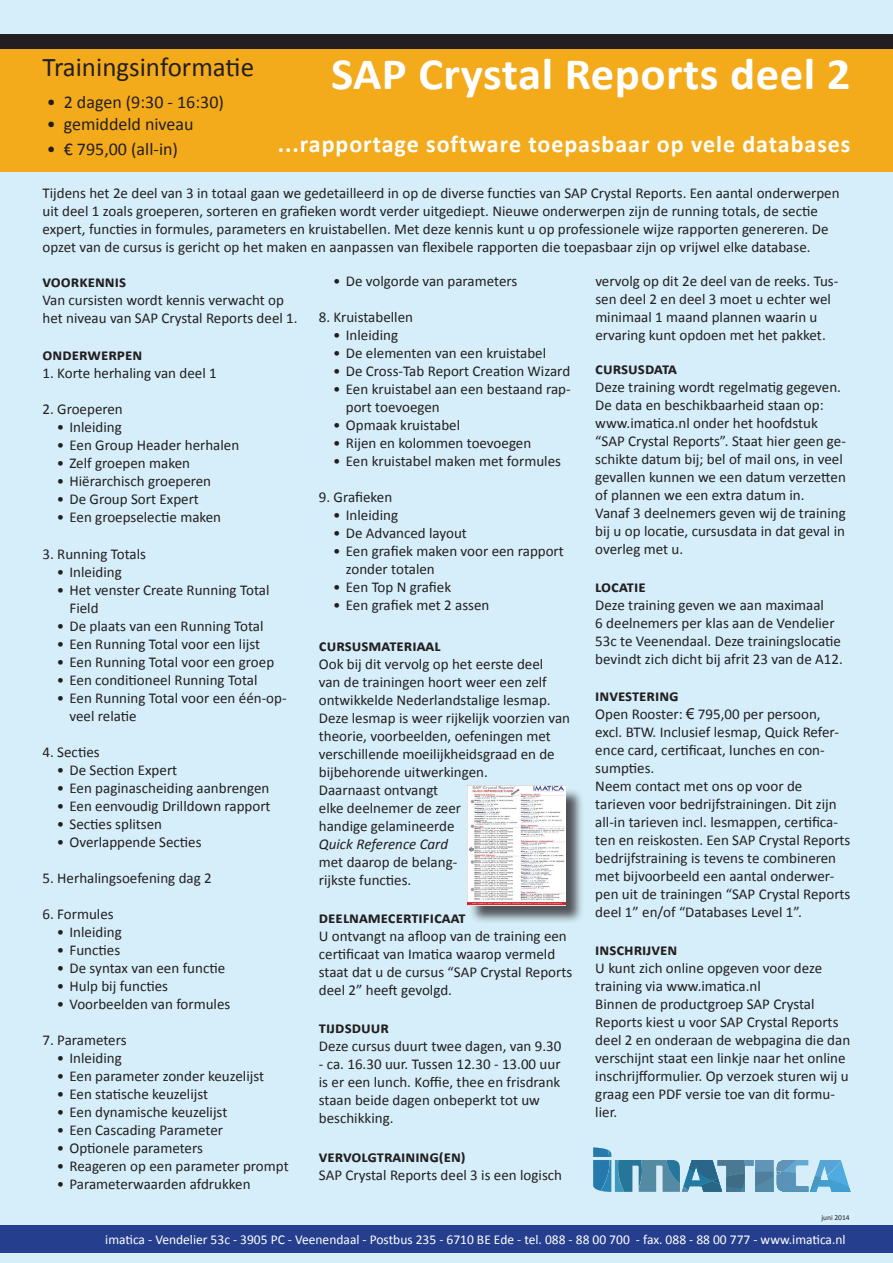
<style>
.page{position:relative;width:893px;height:1263px;background:#d5eef9}
.page>*{position:absolute;margin:0;border:0;box-sizing:border-box;transform-origin:0 0}
.t1{font:700 45px "Calibri";letter-spacing:.01em;color:#fff;scale:1.04 1}
.t2{font:27px "Calibri";color:#231f20}
.t3{font:700 24px "Calibri";letter-spacing:.04em;color:#fff}
.t4{font:18px "Calibri";color:#231f20}
.t5{font:700 16.5px "Calibri";color:#231f20}
.t6{font:15px/18px "Calibri";color:#231f20}
.t7{font:italic 15px "Calibri";color:#231f20}
.t8{font:13.5px "Calibri";color:#fff}
.t9{font:7.5px "Calibri";color:#231f20}
.s1{font-family:"Arial"}
</style>
<div class="page">
<div style="left:0;top:1225px;width:893px;height:27px;background:#253f8e"></div>
<div style="left:469px;top:788px;width:115px;height:136px;background:#231f20;opacity:.75"></div>
<img style="left:467px;top:786px;width:98px;height:119px">
<div style="left:0;top:47px;width:893px;height:124px;background:#f3ab1c"></div>
<div style="left:0;top:34px;width:893px;height:15px;background:#231f20"></div>
<svg style="left:593px;top:1147px;width:257px;height:45px"></svg>
<h2 class="t2" style="left:43px;top:49px;width:213px">Trainingsinformatie</h2>
<p class="t4" style="left:47px;top:91px;width:179px">• 2 dagen (9:30 - 16:30)</p>
<p class="t4" style="left:47px;top:112px;width:148px">• gemiddeld niveau</p>
<p class="t4" style="left:47px;top:137px;width:133px">• € 795,00 (all-in)</p>
<h1 class="t1" style="left:331px;top:45px;width:501px">SAP Crystal Reports deel 2</h1>
<h3 class="t3" style="left:278px;top:129px;width:574px">...rapportage software toepasbaar op vele databases</h3>
<p class="t6" style="left:43px;top:184px;width:799px">Tijdens het 2e deel van 3 in totaal gaan we gedetailleerd in op de diverse functies van SAP Crystal Reports. Een aantal onderwerpen uit deel 1 zoals groeperen, sorteren en grafieken wordt verder uitgediept. Nieuwe onderwerpen zijn de running totals, de sectie expert, functies in formules, parameters en kruistabellen. Met deze kennis kunt u op professionele wijze rapporten genereren. De opzet van de cursus is gericht op het maken en aanpassen van flexibele rapporten die toepasbaar zijn op vrijwel elke database.</p>
<p class="t5" style="left:43px;top:271px;width:85px">Voorkennis</p>
<p class="t6" style="left:43px;top:291px;width:257px">Van cursisten wordt kennis verwacht op het niveau van SAP Crystal Reports deel 1.</p>
<p class="t5" style="left:43px;top:344px;width:101px">Onderwerpen</p>
<p class="t6" style="left:43px;top:364px;width:176px">1. Korte herhaling van deel 1</p>
<p class="t6" style="left:43px;top:400px;width:82px">2. Groeperen</p>
<p class="t6" style="left:57px;top:418px;width:66px">• Inleiding</p>
<p class="t6" style="left:57px;top:436px;width:184px">• Een Group Header herhalen</p>
<p class="t6" style="left:57px;top:454px;width:135px">• Zelf groepen maken</p>
<p class="t6" style="left:57px;top:472px;width:156px">• Hiërarchisch groeperen</p>
<p class="t6" style="left:57px;top:490px;width:144px">• De Group Sort Expert</p>
<p class="t6" style="left:57px;top:508px;width:166px">• Een groepselectie maken</p>
<p class="t6" style="left:43px;top:544px;width:105px">3. Running Totals</p>
<p class="t6" style="left:57px;top:562px;width:66px">• Inleiding</p>
<p class="t6" style="left:70px;top:580px;width:201px;text-indent:-13px">• Het venster Create Running Total<br>Field</p>
<p class="t6" style="left:57px;top:616px;width:208px">• De plaats van een Running Total</p>
<p class="t6" style="left:57px;top:634px;width:205px">• Een Running Total voor een lijst</p>
<p class="t6" style="left:57px;top:652px;width:219px">• Een Running Total voor een groep</p>
<p class="t6" style="left:57px;top:670px;width:202px">• Een conditioneel Running Total</p>
<p class="t6" style="left:70px;top:688px;width:219px;text-indent:-13px">• Een Running Total voor een één-op&shy;veel relatie</p>
<p class="t6" style="left:43px;top:742px;width:59px">4. Secties</p>
<p class="t6" style="left:57px;top:760px;width:122px">• De Section Expert</p>
<p class="t6" style="left:57px;top:778px;width:214px">• Een paginascheiding aanbrengen</p>
<p class="t6" style="left:57px;top:796px;width:215px">• Een eenvoudig Drilldown rapport</p>
<p class="t6" style="left:57px;top:814px;width:107px">• Secties splitsen</p>
<p class="t6" style="left:57px;top:832px;width:146px">• Overlappende Secties</p>
<p class="t6" style="left:43px;top:868px;width:171px">5. Herhalingsoefening dag 2</p>
<p class="t6" style="left:43px;top:904px;width:73px">6. Formules</p>
<p class="t6" style="left:57px;top:923px;width:66px">• Inleiding</p>
<p class="t6" style="left:57px;top:941px;width:65px">• Functies</p>
<p class="t6" style="left:57px;top:959px;width:170px">• De syntax van een functie</p>
<p class="t6" style="left:57px;top:977px;width:113px">• Hulp bij functies</p>
<p class="t6" style="left:57px;top:995px;width:175px">• Voorbeelden van formules</p>
<p class="t6" style="left:43px;top:1031px;width:86px">7. Parameters</p>
<p class="t6" style="left:57px;top:1049px;width:66px">• Inleiding</p>
<p class="t6" style="left:57px;top:1067px;width:209px">• Een parameter zonder keuzelijst</p>
<p class="t6" style="left:57px;top:1085px;width:153px">• Een statische keuzelijst</p>
<p class="t6" style="left:57px;top:1103px;width:172px">• Een dynamische keuzelijst</p>
<p class="t6" style="left:57px;top:1121px;width:168px">• Een Cascading Parameter</p>
<p class="t6" style="left:57px;top:1139px;width:148px">• Optionele parameters</p>
<p class="t6" style="left:57px;top:1157px;width:233px">• Reageren op een parameter prompt</p>
<p class="t6" style="left:57px;top:1175px;width:195px">• Parameterwaarden afdrukken</p>
<p class="t6" style="left:333px;top:272px;width:186px">• De volgorde van parameters</p>
<p class="t6" style="left:319px;top:308px;width:96px">8. Kruistabellen</p>
<p class="t6" style="left:333px;top:326px;width:66px">• Inleiding</p>
<p class="t6" style="left:333px;top:344px;width:215px">• De elementen van een kruistabel</p>
<p class="t6" style="left:333px;top:362px;width:239px">• De Cross-Tab Report Creation Wizard</p>
<p class="t6" style="left:346px;top:380px;width:226px;text-indent:-13px">• Een kruistabel aan een bestaand rap&shy;port toevoegen</p>
<p class="t6" style="left:333px;top:416px;width:129px">• Opmaak kruistabel</p>
<p class="t6" style="left:333px;top:434px;width:200px">• Rijen en kolommen toevoegen</p>
<p class="t6" style="left:333px;top:452px;width:229px">• Een kruistabel maken met formules</p>
<p class="t6" style="left:319px;top:488px;width:75px">9. Grafieken</p>
<p class="t6" style="left:333px;top:506px;width:66px">• Inleiding</p>
<p class="t6" style="left:333px;top:524px;width:135px">• De Advanced layout</p>
<p class="t6" style="left:346px;top:542px;width:220px;text-indent:-13px">• Een grafiek maken voor een rapport zonder totalen</p>
<p class="t6" style="left:333px;top:578px;width:120px">• Een Top N grafiek</p>
<p class="t6" style="left:333px;top:596px;width:158px">• Een grafiek met 2 assen</p>
<p class="t5" style="left:319px;top:635px;width:123px">Cursusmateriaal</p>
<p class="t6" style="left:319px;top:655px;width:253px">Ook bij dit vervolg op het eerste deel<br>van de trainingen hoort weer een zelf ontwikkelde Nederlandstalige lesmap.<br>Deze lesmap is weer rijkelijk voorzien van theorie, voorbeelden, oefeningen met verschillende moeilijkheidsgraad en de bijbehorende uitwerkingen.<br>Daarnaast ontvangt<br>elke deelnemer de zeer<br>handige gelamineerde</p>
<p class="t7" style="left:319px;top:834px;width:131px">Quick Reference Card</p>
<p class="t6" style="left:319px;top:853px;width:140px">met daarop de belang&shy;rijkste functies.</p>
<p class="t5" style="left:319px;top:907px;width:148px">Deelnamecertificaat</p>
<p class="t6" style="left:319px;top:927px;width:255px">U ontvangt na afloop van de training een certificaat van Imatica waarop vermeld staat dat u de cursus “SAP Crystal Reports deel 2” heeft gevolgd.</p>
<p class="t5" style="left:319px;top:1016px;width:72px">Tijdsduur</p>
<p class="t6" style="left:319px;top:1037px;width:244px">Deze cursus duurt twee dagen, van 9.30</p>
<p class="t6" style="left:319px;top:1055px;width:243px">- ca. 16.30 uur. Tussen 12.30 - 13.00 uur is er een lunch. Koffie, thee en frisdrank staan beide dagen onbeperkt tot uw beschikking.</p>
<p class="t5" style="left:319px;top:1146px;width:148px">Vervolgtraining(en)</p>
<p class="t6" style="left:319px;top:1166px;width:245px">SAP Crystal Reports deel 3 is een logisch</p>
<p class="t6" style="left:595px;top:272px;width:245px">vervolg op dit 2e deel van de reeks. Tus&shy;sen deel 2 en deel 3 moet u echter wel minimaal 1 maand plannen waarin u ervaring kunt opdoen met het pakket.</p>
<p class="t5" style="left:595px;top:358px;width:83px">Cursusdata</p>
<p class="t6" style="left:595px;top:378px;width:252px">Deze training wordt regelmatig gegeven.<br>De data en beschikbaarheid staan op: www.imatica.nl onder het hoofdstuk “SAP Crystal Reports”. Staat hier geen ge&shy;schikte datum bij; bel of mail ons, in veel gevallen kunnen we een datum verzetten of plannen we een extra datum in.<br>Vanaf 3 deelnemers geven wij de training bij u op locatie, cursusdata in dat geval in overleg met u.</p>
<p class="t5" style="left:595px;top:575px;width:52px">locatie</p>
<p class="t6" style="left:595px;top:596px;width:249px">Deze training geven we aan maximaal<br>6 deelnemers per klas aan de Vendelier 53c te Veenendaal. Deze trainingslocatie bevindt zich dicht bij afrit 23 van de A12.</p>
<p class="t5" style="left:595px;top:685px;width:85px">Investering</p>
<p class="t6" style="left:595px;top:705px;width:257px">Open Rooster: <span class="s1">€</span> 795,00 per persoon, excl. BTW. Inclusief lesmap, Quick Refer&shy;ence card, certificaat, lunches en con&shy;sumpties.<br>Neem contact met ons op voor de tarieven voor bedrijfstrainingen. Dit zijn all-in tarieven incl. lesmappen, certifica&shy;ten en reiskosten. Een SAP Crystal Reports bedrijfstraining is tevens te combineren met bijvoorbeeld een aantal onderwer&shy;pen uit de trainingen “SAP Crystal Reports deel 1” en/of “Databases Level 1”.</p>
<p class="t5" style="left:595px;top:939px;width:84px">Inschrijven</p>
<p class="t6" style="left:595px;top:959px;width:256px">U kunt zich online opgeven voor deze training via www.imatica.nl<br>Binnen de productgroep SAP Crystal Reports kiest u voor SAP Crystal Reports deel 2 en onderaan de webpagina die dan verschijnt staat een linkje naar het online inschrijfformulier. Op verzoek sturen wij u graag een PDF versie toe van dit formu&shy;lier.</p>
<p class="t9" style="left:821px;top:1213px;width:30px">juni 2014</p>
<p class="t8" style="left:105px;top:1231px;width:742px">imatica - Vendelier 53c - 3905 PC - Veenendaal - Postbus 235 - 6710 BE Ede - tel. 088 - 88 00 700 - fax. 088 - 88 00 777 - www.imatica.nl</p>
</div>
